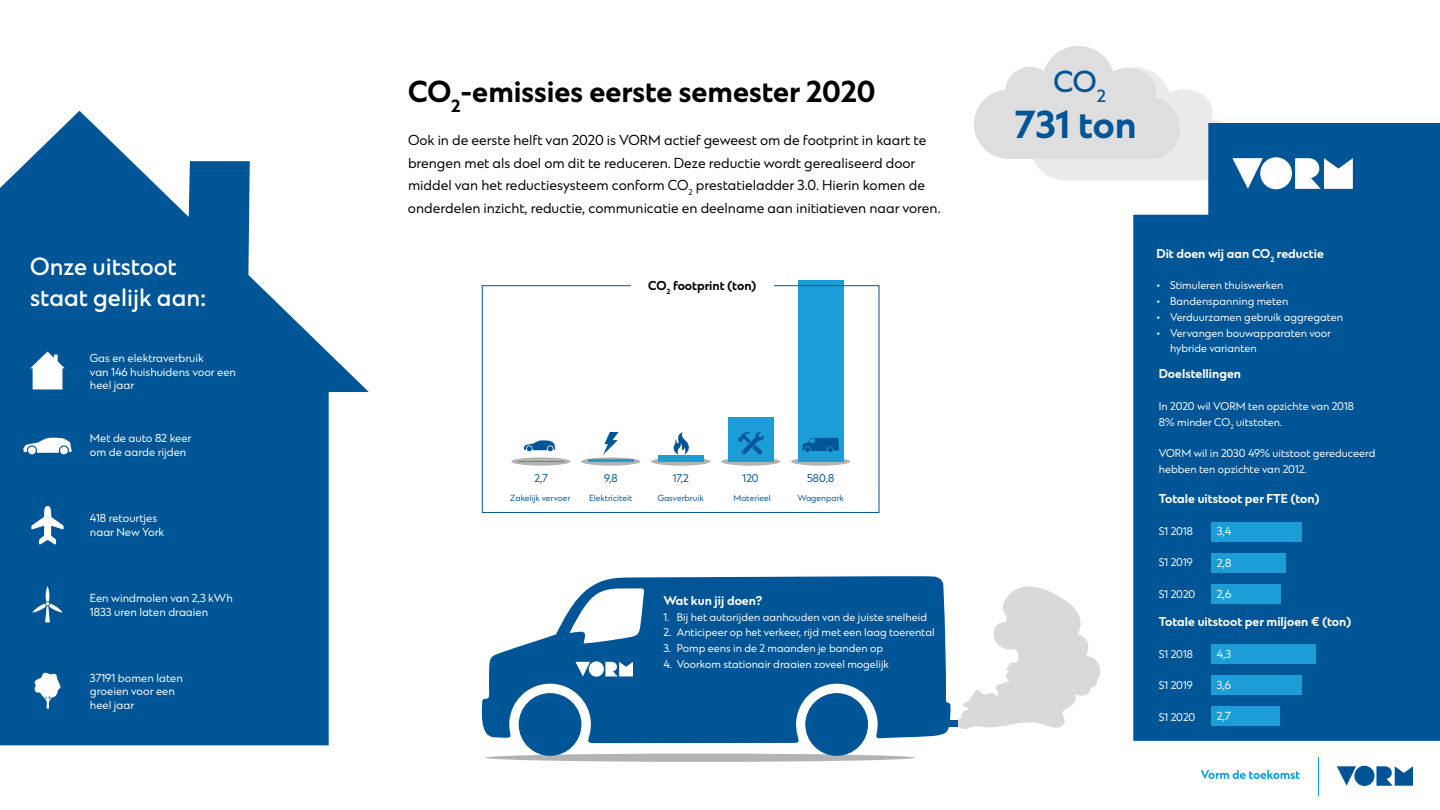
<style>
.page{position:relative;width:1440px;height:810px;background:#fff}
.page>*{position:absolute;margin:0;border:0;box-sizing:border-box;transform-origin:0 0}
.t1{font:700 36.38px "Ekster";color:#005596}
.t2{font:700 28.35px "Ekster";color:#000}
.t3{font:500 28.35px "Ekster";color:#005596}
.t4{font:500 23.25px/30.8px "Ekster";color:#fff}
.t5{font:13.5px/22.5px "Ekster";color:#000}
.t6{font:700 12px "Ekster";color:#fff}
.t7{font:700 12px "Ekster";color:#000}
.t8{font:10.88px/13.5px "Ekster";color:#fff}
.t9{font:10.5px/15.8px "Ekster";color:#fff}
.t10{font:10.5px "Ekster";color:#005596}
.t11{font:8.25px "Ekster";color:#005596}
</style>
<div class="page">
<svg style="left:957px;top:586px;width:143px;height:143px"></svg>
<svg style="left:0;top:111px;width:369px;height:634px;fill:#005596"></svg>
<svg style="left:30px;top:352px;width:35px;height:37px"></svg>
<div style="left:1133px;top:123px;width:307px;height:618px;background:#005596"></div>
<svg style="left:974px;top:46px;width:289px;height:143px"></svg>
<div style="left:1260px;top:157px;width:32px;height:32px;background:#fff;border-radius:50%"></div>
<svg style="left:1295px;top:158px;width:58px;height:31px"></svg>
<div style="left:486px;top:754px;width:429px;height:8px;background:#b3b3b3;border-radius:50%"></div>
<svg style="left:482px;top:576px;width:469px;height:180px;fill:#005596"></svg>
<svg style="left:575px;top:662px;width:15px;height:14px"></svg>
<div style="left:589px;top:661px;width:15px;height:16px;background:#fff;border-radius:50%"></div>
<svg style="left:605px;top:662px;width:28px;height:14px"></svg>
<div style="left:944px;top:720px;width:13px;height:7px;background:#005596"></div>
<div style="left:1211px;top:522px;width:91px;height:19px;background:#1d9dd8"></div>
<div style="left:1211px;top:645px;width:105px;height:19px;background:#1d9dd8"></div>
<div style="left:1211px;top:553px;width:75px;height:20px;background:#1d9dd8"></div>
<div style="left:1211px;top:585px;width:70px;height:19px;background:#1d9dd8"></div>
<div style="left:1211px;top:676px;width:91px;height:19px;background:#1d9dd8"></div>
<div style="left:1211px;top:706px;width:69px;height:20px;background:#1d9dd8"></div>
<svg style="left:23px;top:437px;width:49px;height:16px"></svg>
<div style="left:60px;top:447px;width:8px;height:7px;background:#fff;border-radius:50%"></div>
<div style="left:28px;top:447px;width:8px;height:7px;background:#fff;border-radius:50%"></div>
<svg style="left:31px;top:506px;width:33px;height:39px"></svg>
<svg style="left:32px;top:586px;width:31px;height:37px"></svg>
<svg style="left:34px;top:672px;width:27px;height:37px"></svg>
<svg style="left:1337px;top:766px;width:19px;height:20px"></svg>
<div style="left:1354px;top:766px;width:21px;height:20px;background:#005496;border-radius:50%"></div>
<svg style="left:1376px;top:766px;width:37px;height:20px"></svg>
<svg style="left:1201px;top:770px;width:99px;height:9px"></svg>
<hr style="left:1318px;top:757px;width:1px;height:38px;background:#009fe3">
<div style="left:651px;top:457px;width:59px;height:9px;background:#b3b3b3;border-radius:50%"></div>
<div style="left:791px;top:457px;width:59px;height:9px;background:#b3b3b3;border-radius:50%"></div>
<div style="left:581px;top:457px;width:59px;height:9px;background:#b3b3b3;border-radius:50%"></div>
<div style="left:721px;top:457px;width:59px;height:9px;background:#b3b3b3;border-radius:50%"></div>
<div style="left:511px;top:457px;width:59px;height:9px;background:#b3b3b3;border-radius:50%"></div>
<div style="left:658px;top:455px;width:45px;height:7px;background:#1d9dd8"></div>
<div style="left:798px;top:280px;width:45px;height:182px;background:#1d9dd8"></div>
<hr style="left:588px;top:459px;width:46px;height:3px;background:#1d9dd8">
<div style="left:728px;top:417px;width:45px;height:45px;background:#1d9dd8"></div>
<hr style="left:518px;top:461px;width:46px;height:1px;background:#1d9dd8">
<svg style="left:673px;top:432px;width:16px;height:23px"></svg>
<svg style="left:524px;top:440px;width:31px;height:11px"></svg>
<svg style="left:603px;top:432px;width:16px;height:23px"></svg>
<svg style="left:737px;top:432px;width:27px;height:23px"></svg>
<svg style="left:802px;top:438px;width:37px;height:14px"></svg>
<div style="left:482px;top:285px;width:397px;height:228px;border:1px solid #005596"></div>
<div style="left:631px;top:280px;width:143px;height:10px;background:#fff"></div>
<h3 class="t4" style="left:30px;top:252px;width:178px">Onze uitstoot staat gelijk aan:</h3>
<p class="t8" style="left:90px;top:352px;width:148px">Gas en elektraverbruik<br>van 146 huishuidens voor een heel jaar</p>
<p class="t8" style="left:90px;top:432px;width:103px">Met de auto 82 keer om de aarde rijden</p>
<p class="t8" style="left:90px;top:512px;width:76px">418 retourtjes naar New York</p>
<p class="t8" style="left:90px;top:592px;width:144px">Een windmolen van 2,3 kWh<br>1833 uren laten draaien</p>
<p class="t8" style="left:90px;top:672px;width:94px">37191 bomen laten groeien voor een heel jaar</p>
<h2 class="t2" style="left:408px;top:75px;width:469px">CO<sub>2</sub>-emissies eerste semester 2020</h2>
<p class="t5" style="left:408px;top:130px;width:534px">Ook in de eerste helft van 2020 is VORM actief geweest om de footprint in kaart te brengen met als doel om dit te reduceren. Deze reductie wordt gerealiseerd door middel van het reductiesysteem conform CO<sub>2</sub> prestatieladder 3.0. Hierin komen de onderdelen inzicht, reductie, communicatie en deelname aan initiatieven naar voren.</p>
<p class="t7" style="left:648px;top:279px;width:110px">CO<sub>2</sub> footprint (ton)</p>
<p class="t10" style="left:534px;top:472px;width:15px">2,7</p>
<p class="t10" style="left:604px;top:472px;width:15px">9,8</p>
<p class="t10" style="left:743px;top:472px;width:18px">120</p>
<p class="t10" style="left:673px;top:472px;width:18px">17,2</p>
<p class="t10" style="left:807px;top:472px;width:29px">580,8</p>
<p class="t11" style="left:510px;top:493px;width:62px">Zakelijk vervoer</p>
<p class="t11" style="left:589px;top:493px;width:45px">Elektriciteit</p>
<p class="t11" style="left:658px;top:493px;width:48px">Gasverbruik</p>
<p class="t11" style="left:734px;top:493px;width:39px">Materieel</p>
<p class="t11" style="left:797px;top:493px;width:48px">Wagenpark</p>
<p class="t6" style="left:663px;top:593px;width:100px">Wat kun jij doen?</p>
<p class="t9" style="left:663px;top:610px;width:265px">1. Bij het autorijden aanhouden van de juiste snelheid</p>
<p class="t9" style="left:663px;top:625px;width:273px">2. Anticipeer op het verkeer, rijd met een laag toerental</p>
<p class="t9" style="left:663px;top:641px;width:221px">3. Pomp eens in de 2 maanden je banden op</p>
<p class="t9" style="left:663px;top:657px;width:227px">4. Voorkom stationair draaien zoveel mogelijk</p>
<h2 class="t3" style="left:1053px;top:65px;width:54px">CO<sub>2</sub></h2>
<h1 class="t1" style="left:1015px;top:102px;width:123px">731 ton</h1>
<p class="t6" style="left:1156px;top:246px;width:169px">Dit doen wij aan CO<sub>2</sub> reductie</p>
<p class="t9" style="left:1156px;top:278px;width:129px">• Stimuleren thuiswerken</p>
<p class="t9" style="left:1156px;top:294px;width:134px">• Bandenspanning meten</p>
<p class="t9" style="left:1156px;top:310px;width:188px">• Verduurzamen gebruik aggregaten</p>
<p class="t9" style="left:1170px;top:326px;width:162px;text-indent:-14px">• Vervangen bouwapparaten voor hybride varianten</p>
<p class="t6" style="left:1159px;top:367px;width:84px">Doelstellingen</p>
<p class="t9" style="left:1159px;top:399px;width:197px">In 2020 wil VORM ten opzichte van 2018<br>8% minder CO<sub>2</sub> uitstoten.</p>
<p class="t9" style="left:1159px;top:446px;width:218px">VORM wil in 2030 49% uitstoot gereduceerd hebben ten opzichte van 2012.</p>
<p class="t6" style="left:1159px;top:492px;width:162px">Totale uitstoot per FTE (ton)</p>
<p class="t9" style="left:1159px;top:524px;width:35px">S1 2018</p>
<p class="t9" style="left:1159px;top:555px;width:35px">S1 2019</p>
<p class="t9" style="left:1159px;top:587px;width:38px">S1 2020</p>
<p class="t6" style="left:1159px;top:614px;width:194px">Totale uitstoot per miljoen € (ton)</p>
<p class="t9" style="left:1159px;top:646px;width:35px">S1 2018</p>
<p class="t9" style="left:1159px;top:678px;width:35px">S1 2019</p>
<p class="t9" style="left:1159px;top:709px;width:38px">S1 2020</p>
<p class="t8" style="left:1217px;top:525px;width:16px">3,4</p>
<p class="t8" style="left:1217px;top:557px;width:16px">2,8</p>
<p class="t8" style="left:1217px;top:588px;width:16px">2,6</p>
<p class="t8" style="left:1217px;top:648px;width:16px">4,3</p>
<p class="t8" style="left:1217px;top:679px;width:16px">3,6</p>
<p class="t8" style="left:1217px;top:710px;width:16px">2,7</p>
</div>
